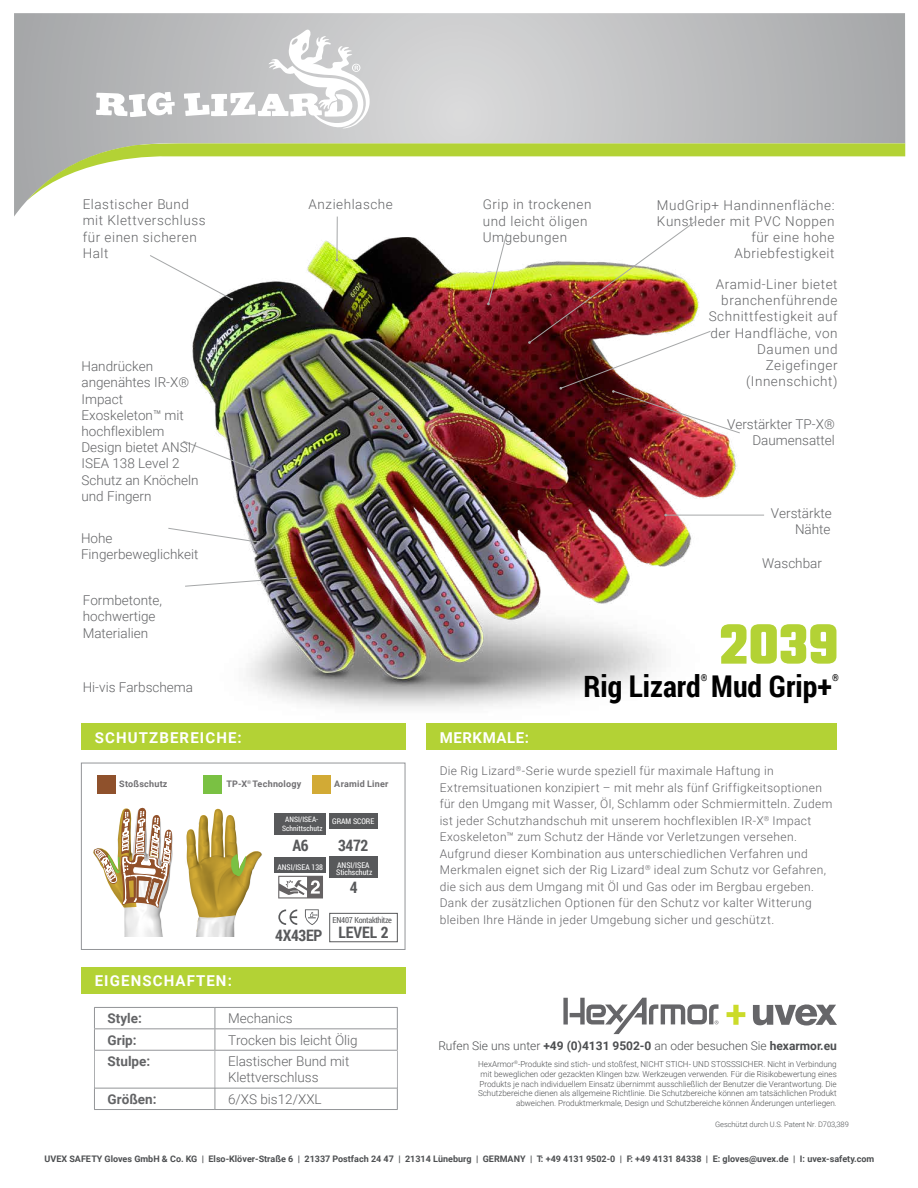
<style>
.page{position:relative;width:918px;height:1188px;background:#fff}
.page>*{position:absolute;margin:0;border:0;box-sizing:border-box;transform-origin:0 0}
.t1{font:700 61.5px "Teko";color:#b3d235}
.t2{font:700 30px "Roboto Condensed";color:#000}
.t3{font:700 15.75px "Roboto Condensed";letter-spacing:-.02em;color:#58595b}
.t4{font:700 15px "Roboto";letter-spacing:.075em;color:#fff}
.t5{font:700 15px "Roboto";letter-spacing:.04em;color:#fff}
.t6{font:300 13.5px/16.2px "Roboto";color:#636466}
.t7{font:300 13.5px/16.2px "Roboto";letter-spacing:.04em;color:#636466}
.t8{font:700 13.5px "Roboto";color:#636466}
.t9{font:300 12px/16.5px "Roboto";letter-spacing:.03em;color:#636366}
.t10{font:300 12px "Roboto";color:#4d4f51}
.t11{font:700 9.6px "Roboto Condensed";color:#000}
.t12{font:700 9px "Roboto";color:#4d4f51}
.t13{font:700 9px "Roboto";letter-spacing:.025em;color:#717073}
.t14{font:700 9px "Roboto";letter-spacing:.025em;color:#717073}
.t15{font:300 8.25px/9.8px "Roboto";color:#4d4f51;text-align:right}
.t16{font:8.25px "Roboto Condensed";letter-spacing:-.04em;color:#58595b}
.t17{font:7.8px "Roboto Condensed";color:#fff}
.t18{font:7.8px "Roboto Condensed";color:#fff}
.t19{font:300 7.5px "Roboto";letter-spacing:-.01em;color:#4e5153}
.t20{font:7.5px/9px "Roboto Condensed";color:#fff;text-align:center}
.s1{font-style:inherit}
.s2{font-weight:700}
</style>
<div class="page">
<svg style="left:14px;top:13px;width:891px;height:204px;background:#c5c6c7"></svg>
<svg style="left:27px;top:143px;width:878px;height:58px"></svg>
<div style="left:81px;top:723px;width:324px;height:27px;background:#b3d235"></div>
<div style="left:426px;top:723px;width:411px;height:27px;background:#b3d235"></div>
<div style="left:81px;top:967px;width:324px;height:27px;background:#b3d235"></div>
<svg style="left:96px;top:92px;width:79px;height:25px"></svg>
<svg style="left:184px;top:28px;width:186px;height:100px"></svg>
<svg style="left:563px;top:998px;width:156px;height:36px"></svg>
<svg style="left:753px;top:1004px;width:84px;height:22px"></svg>
<svg style="left:727px;top:1005px;width:18px;height:20px"></svg>
<img style="left:192px;top:238px;width:560px;height:501px">
<div style="left:81px;top:763px;width:324px;height:187px;border:1px solid #939598"></div>
<svg style="left:183px;top:440px;width:79px;height:33px"></svg>
<svg style="left:150px;top:255px;width:83px;height:46px"></svg>
<img style="left:528px;top:220px;width:216px;height:214px">
<hr style="left:337px;top:217px;width:1px;height:43px;background:#a5a7a8">
<svg style="left:487px;top:233px;width:21px;height:72px"></svg>
<img style="left:124px;top:834px;width:49px;height:102px">
<img style="left:186px;top:808px;width:49px;height:128px">
<svg style="left:187px;top:809px;width:75px;height:126px"></svg>
<svg style="left:93px;top:807px;width:79px;height:102px"></svg>
<div style="left:203px;top:776px;width:19px;height:18px;background:#7ac143"></div>
<div style="left:97px;top:775px;width:19px;height:18px;background:#8f512c"></div>
<div style="left:312px;top:775px;width:19px;height:18px;background:#d2aa35"></div>
<svg style="left:185px;top:576px;width:112px;height:11px"></svg>
<hr style="left:666px;top:515px;width:98px;height:1px;background:#a5a7a8">
<svg style="left:168px;top:528px;width:92px;height:15px"></svg>
<svg style="left:278px;top:909px;width:19px;height:16px"></svg>
<svg style="left:305px;top:909px;width:14px;height:16px"></svg>
<div style="left:275px;top:813px;width:51px;height:22px;background:#58595b"></div>
<div style="left:329px;top:813px;width:49px;height:16px;background:#58595b"></div>
<svg style="left:278px;top:876px;width:45px;height:22px"></svg>
<div style="left:274px;top:857px;width:52px;height:16px;background:#58595b"></div>
<div style="left:329px;top:857px;width:49px;height:21px;background:#58595b"></div>
<div style="left:329px;top:913px;width:69px;height:29px;border:1px solid #58595b"></div>
<hr style="left:94px;top:1007px;width:121px;height:1px;background:#939598">
<hr style="left:215px;top:1007px;width:183px;height:1px;background:#939598">
<hr style="left:94px;top:1028px;width:121px;height:1px;background:#939598">
<svg style="left:94px;top:1008px;width:1px;height:42px"></svg>
<hr style="left:215px;top:1028px;width:183px;height:1px;background:#939598">
<svg style="left:215px;top:1008px;width:1px;height:42px"></svg>
<svg style="left:397px;top:1008px;width:1px;height:42px"></svg>
<hr style="left:94px;top:1050px;width:121px;height:1px;background:#939598">
<hr style="left:94px;top:1051px;width:1px;height:37px;background:#939598">
<hr style="left:215px;top:1050px;width:183px;height:1px;background:#939598">
<hr style="left:214px;top:1051px;width:1px;height:38px;background:#939598">
<hr style="left:397px;top:1051px;width:1px;height:37px;background:#939598">
<hr style="left:94px;top:1088px;width:121px;height:1px;background:#939598">
<svg style="left:94px;top:1089px;width:1px;height:20px"></svg>
<hr style="left:215px;top:1088px;width:183px;height:1px;background:#939598">
<svg style="left:215px;top:1089px;width:1px;height:20px"></svg>
<svg style="left:397px;top:1089px;width:1px;height:20px"></svg>
<hr style="left:94px;top:1109px;width:121px;height:1px;background:#939598">
<hr style="left:215px;top:1109px;width:183px;height:1px;background:#939598">
<p class="t7" style="left:83px;top:196px;width:124px">Elastischer Bund mit Klettverschluss</p>
<p class="t7" style="left:83px;top:228px;width:116px">für einen sicheren<br>Halt</p>
<p class="t6" style="left:81px;top:358px;width:119px">Handrücken angenähtes IR-X®<br>Impact<br>Exoskeleton™ mit hochflexiblem<br>Design bietet ANSI/<br>ISEA 138 Level 2<br>Schutz an Knöcheln und Fingern</p>
<p class="t6" style="left:81px;top:529px;width:119px">Hohe<br>Fingerbeweglichkeit</p>
<p class="t6" style="left:83px;top:592px;width:81px">Formbetonte, hochwertige<br>Materialien</p>
<p class="t6" style="left:83px;top:678px;width:112px">Hi-vis Farbschema</p>
<p class="t7" style="left:309px;top:196px;width:86px">Anziehlasche</p>
<p class="t7" style="left:483px;top:196px;width:110px">Grip in trockenen und leicht öligen<br>Umgebungen</p>
<p class="t7" style="left:657px;top:196px;width:179px;text-align:right">MudGrip+ Handinnenfläche:<br>Kunstleder mit PVC Noppen für eine hohe<br>Abriebfestigkeit</p>
<p class="t7" style="left:709px;top:276px;width:130px;text-align:right">Aramid-Liner bietet branchenführende<br>Schnittfestigkeit auf der Handfläche, von<br>Daumen und<br>Zeigefinger (Innenschicht)</p>
<p class="t6" style="left:727px;top:416px;width:109px;text-align:right">Verstärkter TP-X®<br>Daumensattel</p>
<p class="t6" style="left:771px;top:504px;width:62px;text-align:right">Verstärkte<br>Nähte</p>
<p class="t6" style="left:762px;top:555px;width:61px">Waschbar</p>
<h1 class="t1" style="left:719px;top:605px;width:121px">2039</h1>
<h2 class="t2" style="left:583px;top:665px;width:250px">Rig Lizard Mud Grip+</h2>
<p class="t11" style="left:701px;top:671px;width:8px">®</p>
<p class="t11" style="left:832px;top:671px;width:8px">®</p>
<p class="t4" style="left:95px;top:727px;width:149px">SCHUTZBEREICHE<span class="s1">:</span></p>
<p class="t5" style="left:440px;top:727px;width:91px">MERKMALE<span class="s1">:</span></p>
<p class="t14" style="left:119px;top:777px;width:50px">Stoßschutz</p>
<p class="t13" style="left:334px;top:778px;width:56px">Aramid Liner</p>
<p class="t13" style="left:226px;top:777px;width:77px">TP-X<sup>®</sup> Technology</p>
<p class="t20" style="left:282px;top:815px;width:42px"><span class="s1">ANSI/ISEA</span>-<br>Schnittschutz</p>
<h3 class="t3" style="left:292px;top:834px;width:18px">A6</h3>
<p class="t17" style="left:332px;top:816px;width:44px">GRAM SCORE</p>
<h3 class="t3" style="left:338px;top:834px;width:32px">3472</h3>
<p class="t4" style="left:95px;top:970px;width:139px">EIGENSCHAFTEN<span class="s1">:</span></p>
<p class="t17" style="left:277px;top:862px;width:47px">ANSI/ISEA 138</p>
<p class="t17" style="left:337px;top:859px;width:34px">ANSI/ISEA</p>
<p class="t18" style="left:336px;top:867px;width:38px">Stichschutz</p>
<h3 class="t3" style="left:350px;top:876px;width:9px">4</h3>
<p class="t16" style="left:332px;top:914px;width:61px"><span class="s1">EN407</span> Kontakthitze</p>
<h3 class="t3" style="left:338px;top:921px;width:52px">LEVEL 2</h3>
<h3 class="t3" style="left:275px;top:924px;width:49px">4X43EP</h3>
<p class="t9" style="left:440px;top:762px;width:394px">Die Rig Lizard<sup>®</sup>-Serie wurde speziell für maximale Haftung in Extremsituationen konzipiert – mit mehr als fünf Griffigkeitsoptionen für den Umgang mit Wasser, Öl, Schlamm oder Schmiermitteln. Zudem ist jeder Schutzhandschuh mit unserem hochflexiblen IR-X<sup>®</sup> Impact Exoskeleton™ zum Schutz der Hände vor Verletzungen versehen.<br>Aufgrund dieser Kombination aus unterschiedlichen Verfahren und Merkmalen eignet sich der Rig Lizard<sup>®</sup> ideal zum Schutz vor Gefahren, die sich aus dem Umgang mit Öl und Gas oder im Bergbau ergeben.<br>Dank der zusätzlichen Optionen für den Schutz vor kalter Witterung bleiben Ihre Hände in jeder Umgebung sicher und geschützt.</p>
<p class="t8" style="left:108px;top:1009px;width:36px">Style:</p>
<p class="t6" style="left:228px;top:1010px;width:66px">Mechanics</p>
<p class="t8" style="left:108px;top:1030px;width:31px">Grip:</p>
<p class="t6" style="left:228px;top:1031px;width:131px">Trocken bis leicht Ölig</p>
<p class="t8" style="left:108px;top:1052px;width:44px">Stulpe:</p>
<p class="t6" style="left:228px;top:1053px;width:123px">Elastischer Bund mit<br>Klettverschluss</p>
<p class="t8" style="left:108px;top:1090px;width:50px">Größen:</p>
<p class="t6" style="left:228px;top:1090px;width:95px">6/XS bis12/XXL</p>
<p class="t10" style="left:438px;top:1037px;width:400px">Rufen Sie uns unter <span class="s2">+49 (0)4131 9502-0</span> an oder besuchen Sie <span class="s2">hexarmor.eu</span></p>
<p class="t15" style="left:478px;top:1059px;width:360px">HexArmor<sup>®</sup>-Produkte sind stich- und stoßfest, NICHT STICH- UND STOSSSICHER. Nicht in Verbindung mit beweglichen oder gezackten Klingen bzw. Werkzeugen verwenden. Für die Risikobewertung eines Produkts je nach individuellem Einsatz übernimmt ausschließlich der Benutzer die Verantwortung. Die Schutzbereiche dienen als allgemeine Richtlinie. Die Schutzbereiche können am tatsächlichen Produkt abweichen. Produktmerkmale, Design und Schutzbereiche können Änderungen unterliegen.</p>
<p class="t19" style="left:715px;top:1119px;width:135px">Geschützt durch U.S. Patent Nr. D703,389</p>
<p class="t12" style="left:45px;top:1152px;width:831px">UVEX SAFETY Gloves GmbH &amp; Co. KG | Elso-Klöver-Straße 6 | 21337 Postfach 24 47 | 21314 Lüneburg | GERMANY | T: +49 4131 9502-0 | F: +49 4131 84338 | E: gloves@uvex.de | I: uvex-safety.com</p>
</div>
